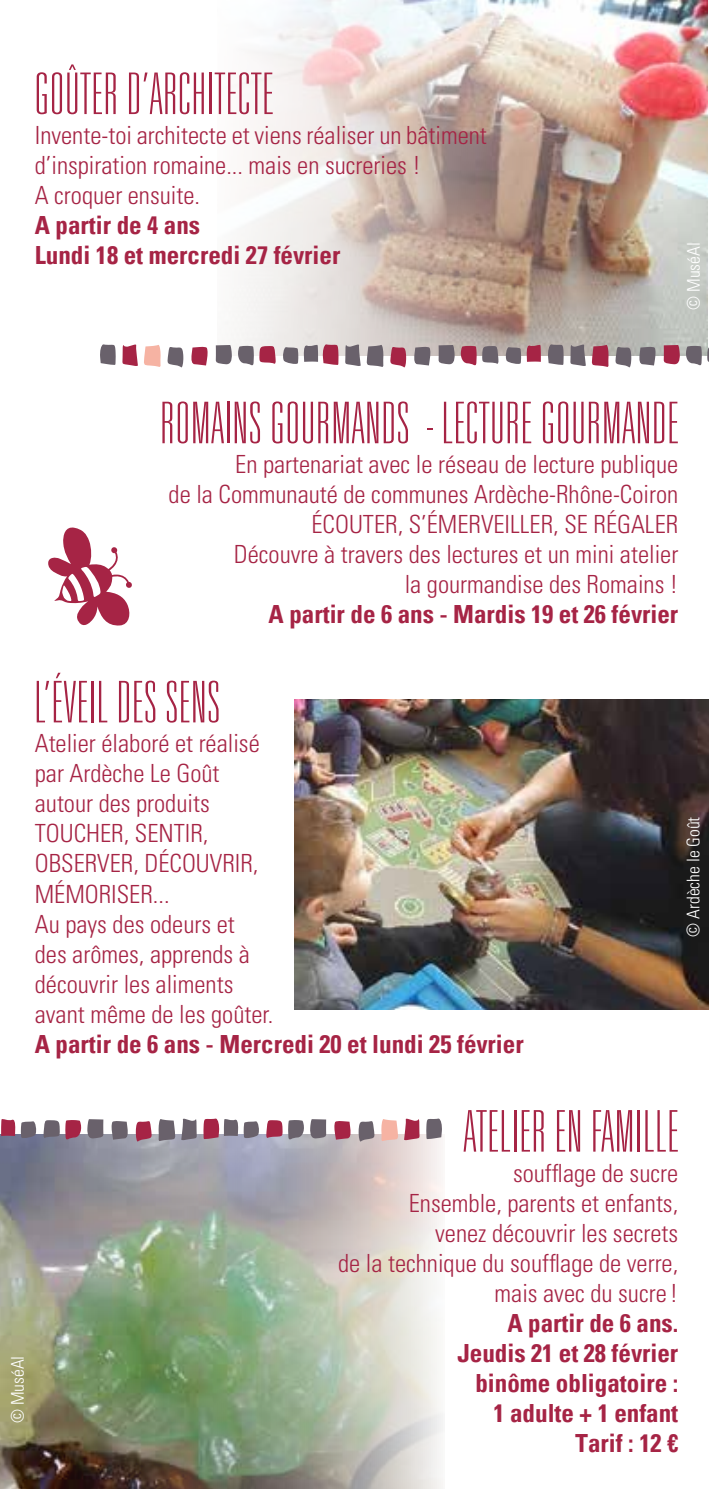
<style>
.page{position:relative;width:709px;height:1489px;background:#fff}
.page>*{position:absolute;margin:0;border:0;box-sizing:border-box;transform-origin:0 0}
.t1{font:100 ultra-condensed 57.5px "Univers";letter-spacing:.025em;color:#a62445}
.t2{font:300 condensed 25px/30px "Univers";color:#a62445}
.t3{font:700 condensed 25px/30px "Univers";color:#a62445}
.t4{font:300 condensed 17.5px "Univers";color:#fff}
</style>
<div class="page">
<img style="left:235px;top:0;width:472px;height:356px">
<img style="left:295px;top:699px;width:414px;height:310px">
<img style="left:0;top:1134px;width:443px;height:354px">
<svg style="left:100px;top:344px;width:16px;height:21px"></svg>
<svg style="left:547px;top:344px;width:16px;height:21px"></svg>
<svg style="left:345px;top:344px;width:38px;height:23px"></svg>
<svg style="left:570px;top:344px;width:38px;height:23px"></svg>
<svg style="left:216px;top:345px;width:60px;height:20px"></svg>
<svg style="left:438px;top:345px;width:60px;height:20px"></svg>
<svg style="left:663px;top:345px;width:46px;height:20px"></svg>
<svg style="left:122px;top:344px;width:61px;height:24px"></svg>
<svg style="left:191px;top:347px;width:16px;height:18px"></svg>
<svg style="left:389px;top:347px;width:17px;height:21px"></svg>
<svg style="left:413px;top:347px;width:17px;height:18px"></svg>
<svg style="left:614px;top:347px;width:17px;height:21px"></svg>
<svg style="left:639px;top:347px;width:16px;height:18px"></svg>
<svg style="left:282px;top:344px;width:56px;height:21px"></svg>
<svg style="left:504px;top:344px;width:37px;height:20px"></svg>
<svg style="left:426px;top:1118px;width:16px;height:21px"></svg>
<svg style="left:381px;top:1118px;width:38px;height:23px"></svg>
<svg style="left:159px;top:1118px;width:38px;height:23px"></svg>
<svg style="left:203px;top:1118px;width:35px;height:21px"></svg>
<svg style="left:1px;top:1119px;width:14px;height:16px"></svg>
<svg style="left:266px;top:1119px;width:60px;height:20px"></svg>
<svg style="left:43px;top:1119px;width:60px;height:20px"></svg>
<svg style="left:358px;top:1121px;width:17px;height:21px"></svg>
<svg style="left:334px;top:1121px;width:17px;height:18px"></svg>
<svg style="left:136px;top:1121px;width:17px;height:21px"></svg>
<svg style="left:112px;top:1121px;width:16px;height:18px"></svg>
<svg style="left:244px;top:1121px;width:16px;height:18px"></svg>
<svg style="left:21px;top:1121px;width:16px;height:18px"></svg>
<svg style="left:48px;top:527px;width:84px;height:99px"></svg>
<h1 class="t1" style="left:35px;top:64px;width:240px">GOÛTER D’ARCHITECTE</h1>
<p class="t2" style="left:35px;top:120px;width:453px">Invente-toi architecte et viens réaliser un bâtiment d’inspiration romaine... mais en sucreries !<br>A croquer ensuite.</p>
<p class="t3" style="left:35px;top:210px;width:307px">A partir de 4 ans<br>Lundi 18 et mercredi 27 février</p>
<p class="t4" style="left:683px;top:310px;width:69px;rotate:-90deg">© MuséAl</p>
<h1 class="t1" style="left:160px;top:393px;width:519px">ROMAINS GOURMANDS - LECTURE GOURMANDE</h1>
<p class="t2" style="left:168px;top:449px;width:511px;text-align:right">En partenariat avec le réseau de lecture publique<br>de la Communauté de communes Ardèche-Rhône-Coiron ÉCOUTER, S’ÉMERVEILLER, SE RÉGALER<br>Découvre à travers des lectures et un mini atelier<br>la gourmandise des Romains !</p>
<p class="t3" style="left:268px;top:599px;width:411px">A partir de 6 ans - Mardis 19 et 26 février</p>
<h1 class="t1" style="left:35px;top:672px;width:186px">L’ÉVEIL DES SENS</h1>
<p class="t2" style="left:35px;top:728px;width:240px">Atelier élaboré et réalisé par Ardèche Le Goût autour des produits<br>TOUCHER, SENTIR,<br>OBSERVER, DÉCOUVRIR,<br>MÉMORISER...<br>Au pays des odeurs et<br>des arômes, apprends à découvrir les aliments avant même de les goûter.</p>
<p class="t3" style="left:35px;top:1028px;width:490px">A partir de 6 ans - Mercredi 20 et lundi 25 février</p>
<p class="t4" style="left:682px;top:936px;width:121px;rotate:-90deg">© Ardèche le Goût</p>
<p class="t4" style="left:7px;top:1422px;width:69px;rotate:-90deg">© MuséAl</p>
<h1 class="t1" style="left:464px;top:1101px;width:216px">ATELIER EN FAMILLE</h1>
<p class="t2" style="left:338px;top:1157px;width:342px;text-align:right">soufflage de sucre<br>Ensemble, parents et enfants,<br>venez découvrir les secrets<br>de la technique du soufflage de verre, mais avec du sucre !</p>
<p class="t3" style="left:457px;top:1307px;width:222px;text-align:right">A partir de 6 ans.<br>Jeudis 21 et 28 février binôme obligatoire :<br>1 adulte + 1 enfant<br>Tarif : 12 €</p>
</div>
